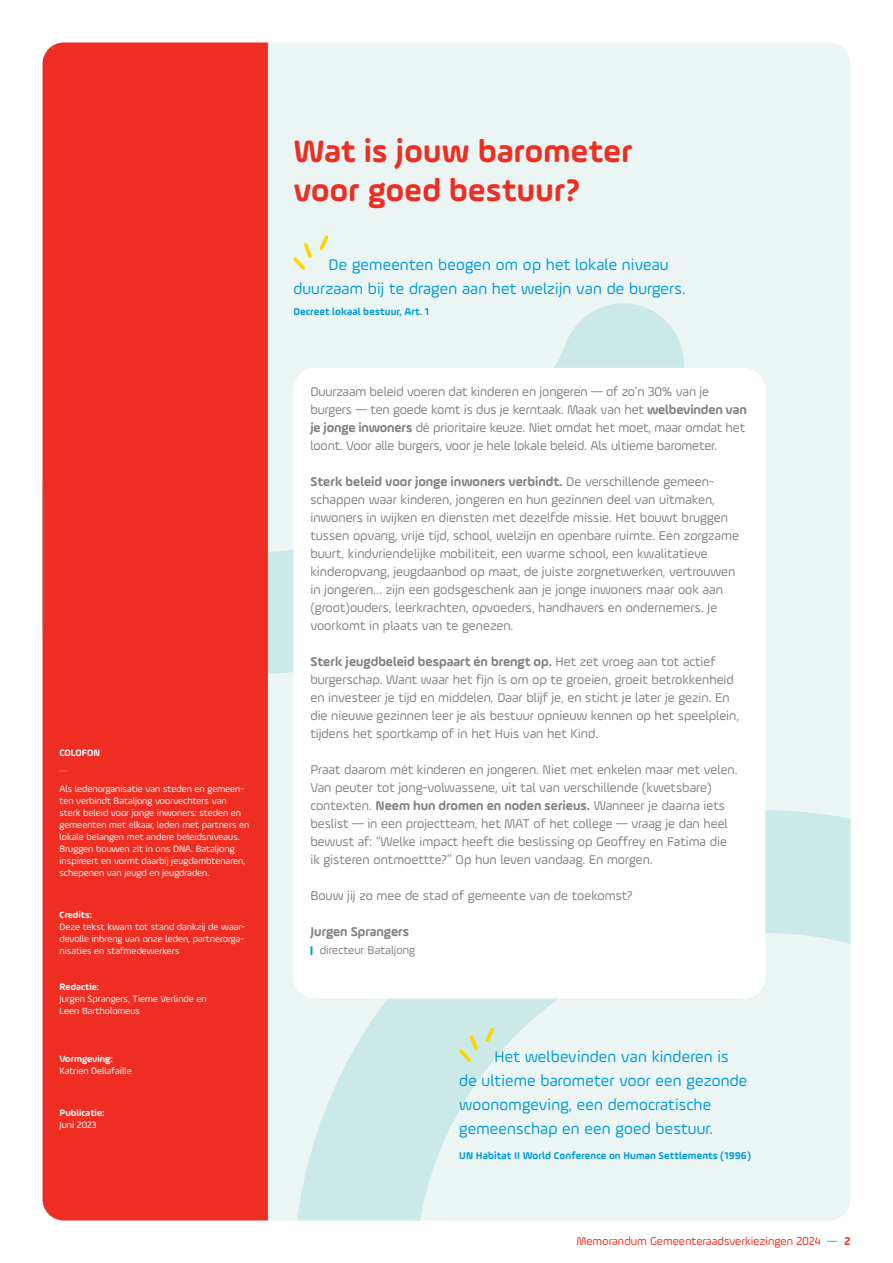
<style>
.page{position:relative;width:893px;height:1263px;background:#fff}
.page>*{position:absolute;margin:0;border:0;box-sizing:border-box;transform-origin:0 0}
.TITEL_1{font:700 33px/39px "Ample Soft";letter-spacing:.01em;color:#ee2e22}
.inleiding{font:16.5px/24px "Ample Soft";letter-spacing:.01em;color:#009ada}
.broodtekst_grijs{font:13.5px/18px "Ample Soft";color:#808285}
.broodtekst_grijs-2{font:700 13.5px "Ample Soft";color:#808285}
.t1{font:12px "Ample Soft";color:#ee2e22}
.quote_auteur{font:12px "Ample Soft";color:#808285}
.inleiding-2{font:700 10.5px "Ample Soft";letter-spacing:.01em;color:#009ada}
.Footnote_text{font:9.75px/12px "Ample Soft";color:#fff}
.Footnote_text-2{font:700 9.75px/12px "Ample Soft";color:#fff}
.Footnote_text-3{font:300 9.75px "Ample Soft";color:#fed503}
.s1{font-weight:700}
.s2{font-weight:400}
.s3{color:#00ae9a}
</style>
<div class="page">
<div style="left:43px;top:43px;width:807px;height:1177px;background:#ebf6f4;border-radius:21px"></div>
<svg style="left:297px;top:810px;width:553px;height:410px"></svg>
<svg style="left:268px;top:303px;width:416px;height:371px"></svg>
<div style="left:43px;top:43px;width:225px;height:1177px;background:#ee2e22"></div>
<svg style="left:293px;top:243px;width:19px;height:27px"></svg>
<svg style="left:319px;top:235px;width:10px;height:15px"></svg>
<div style="left:293px;top:368px;width:472px;height:631px;background:#fff;border-radius:21px"></div>
<svg style="left:310px;top:946px;width:2px;height:9px"></svg>
<svg style="left:459px;top:1035px;width:19px;height:27px"></svg>
<svg style="left:485px;top:1027px;width:9px;height:15px"></svg>
<p class="Footnote_text-2" style="left:60px;top:747px;width:42px">COLOFON</p>
<p class="Footnote_text-3" style="left:60px;top:765px;width:10px">—</p>
<p class="Footnote_text" style="left:60px;top:783px;width:191px">Als ledenorganisatie van steden en gemeen&shy;ten verbindt Bataljong voorvechters van sterk beleid voor jonge inwoners: steden en gemeenten met elkaar, leden met partners en lokale belangen met andere beleidsniveaus.<br>Bruggen bouwen zit in ons DNA. Bataljong inspireert en vormt daarbij jeugdambtenaren, schepenen van jeugd en jeugdraden.</p>
<p class="Footnote_text" style="left:60px;top:909px;width:187px"><span class="s1">Credits:<br></span>Deze tekst kwam tot stand dankzij de waar&shy;devolle inbreng van onze leden, partnerorga&shy;nisaties en stafmedewerkers</p>
<p class="Footnote_text" style="left:60px;top:981px;width:149px"><span class="s1">Redactie:<br></span>Jurgen Sprangers, Tieme Verlinde en<br>Leen Bartholomeus</p>
<p class="Footnote_text" style="left:60px;top:1053px;width:74px"><span class="s1">Vormgeving:<br></span>Katrien Dellafaille</p>
<p class="Footnote_text-2" style="left:60px;top:1107px;width:47px">Publicatie:<br><span class="s2">Juni 2023</span></p>
<p class="TITEL_1" style="left:293px;top:131px;width:341px">Wat is jouw barometer voor goed bestuur?</p>
<p class="inleiding" style="left:293px;top:252px;width:394px;text-indent:35px">De gemeenten beogen om op het lokale niveau duurzaam bij te dragen aan het welzijn van de burgers.</p>
<p class="inleiding-2" style="left:293px;top:305px;width:137px">Decreet lokaal bestuur, Art. 1</p>
<p class="broodtekst_grijs" style="left:310px;top:382px;width:438px">Duurzaam beleid voeren dat kinderen en jongeren — of zo’n 30% van je burgers — ten goede komt is dus je kerntaak. Maak van het <span class="s1">welbevinden van je jonge inwoners</span> dé prioritaire keuze. Niet omdat het moet, maar omdat het loont. Voor alle burgers, voor je hele lokale beleid. Als ultieme barometer.</p>
<p class="broodtekst_grijs" style="left:310px;top:472px;width:430px"><span class="s1">Sterk beleid voor jonge inwoners verbindt.</span> De verschillende gemeen&shy;schappen waar kinderen, jongeren en hun gezinnen deel van uitmaken, inwoners in wijken en diensten met dezelfde missie. Het bouwt bruggen tussen opvang, vrije tijd, school, welzijn en openbare ruimte. Een zorgzame buurt, kindvriendelijke mobiliteit, een warme school, een kwalitatieve kinderopvang, jeugdaanbod op maat, de juiste zorgnetwerken, vertrouwen in jongeren… zijn een godsgeschenk aan je jonge inwoners maar ook aan (groot)ouders, leerkrachten, opvoeders, handhavers en ondernemers. Je voorkomt in plaats van te genezen.</p>
<p class="broodtekst_grijs" style="left:310px;top:652px;width:430px"><span class="s1">Sterk jeugdbeleid bespaart én brengt op.</span> Het zet vroeg aan tot actief burgerschap. Want waar het fijn is om op te groeien, groeit betrokkenheid en investeer je tijd en middelen. Daar blijf je, en sticht je later je gezin. En die nieuwe gezinnen leer je als bestuur opnieuw kennen op het speelplein, tijdens het sportkamp of in het Huis van het Kind.</p>
<p class="broodtekst_grijs" style="left:310px;top:760px;width:429px">Praat daarom mét kinderen en jongeren. Niet met enkelen maar met velen.<br>Van peuter tot jong-volwassene, uit tal van verschillende (kwetsbare) contexten. <span class="s1">Neem hun dromen en noden serieus.</span> Wanneer je daarna iets beslist — in een projectteam, het MAT of het college — vraag je dan heel bewust af: “Welke impact heeft die beslissing op Geoffrey en Fatima die ik gisteren ontmoettte?” Op hun leven vandaag. En morgen.</p>
<p class="broodtekst_grijs" style="left:310px;top:886px;width:324px">Bouw jij zo mee de stad of gemeente van de toekomst?</p>
<p class="broodtekst_grijs-2" style="left:310px;top:923px;width:100px">Jurgen Sprangers</p>
<p class="quote_auteur" style="left:320px;top:943px;width:97px">directeur Bataljong</p>
<p class="inleiding" style="left:459px;top:1044px;width:290px;text-indent:35px">Het welbevinden van kinderen is de ultieme barometer voor een gezonde woonomgeving, een democratische gemeenschap en een goed bestuur.</p>
<p class="inleiding-2" style="left:459px;top:1149px;width:293px">UN Habitat II World Conference on Human Settlements (1996)</p>
<p class="t1" style="left:577px;top:1233px;width:275px">Memorandum Gemeenteraadsverkiezingen 2024 <span class="s3">—</span> <span class="s1">2</span></p>
</div>
